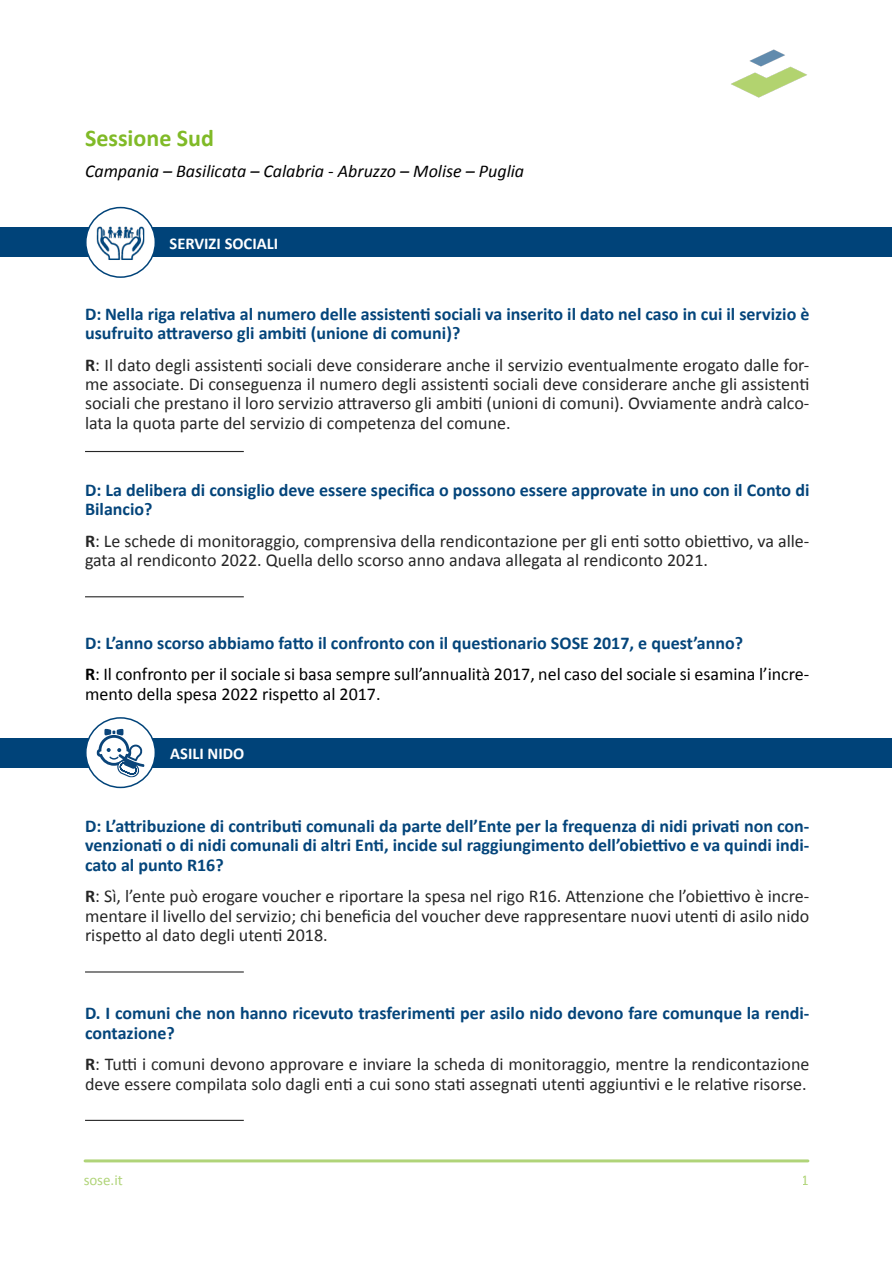
<style>
.page{position:relative;width:893px;height:1263px;background:#fff}
.page>*{position:absolute;margin:0;border:0;box-sizing:border-box;transform-origin:0 0}
.t1{font:700 24px "Calibri";color:#80ba27}
.t2{font:18px/19.4px "Calibri";color:#262626;text-align:justify}
.t3{font:700 18px/19.4px "Calibri";color:#04457b}
.t4{font:18px/31.5px "Calibri";color:#000}
.t5{font:italic 18px "Calibri";color:#000}
.t6{font:700 16.5px "Calibri";color:#fff}
.t7{font:15px "Calibri";color:#80ba27}
.s1{font-weight:700}
.s2{font-weight:700;color:#04457b}
</style>
<div class="page">
<img style="left:731px;top:49px;width:76px;height:49px">
<hr style="left:85px;top:1159px;width:723px;height:3px;background:#80ba27">
<hr style="left:85px;top:596px;width:159px;height:1px;background:#262626">
<hr style="left:85px;top:971px;width:159px;height:1px;background:#262626">
<hr style="left:85px;top:1120px;width:159px;height:1px;background:#262626">
<div style="left:0;top:227px;width:891px;height:30px;background:#004379"></div>
<hr style="left:85px;top:451px;width:159px;height:1px;background:#262626">
<div style="left:0;top:738px;width:892px;height:29px;background:#004379"></div>
<div style="left:86px;top:718px;width:69px;height:69px;background:#fff;border-radius:50%"></div>
<svg style="left:97px;top:729px;width:48px;height:48px"></svg>
<div style="left:85px;top:717px;width:71px;height:71px;border:2px solid #004379;border-radius:50%"></div>
<div style="left:86px;top:208px;width:69px;height:69px;background:#fff;border-radius:50%"></div>
<img style="left:97px;top:213px;width:48px;height:47px">
<div style="left:85px;top:207px;width:71px;height:71px;border:2px solid #004379;border-radius:50%"></div>
<h1 class="t1" style="left:85px;top:121px;width:130px">Sessione Sud</h1>
<p class="t5" style="left:85px;top:159px;width:441px">Campania – Basilicata – Calabria - Abruzzo – Molise – Puglia</p>
<p class="t6" style="left:170px;top:231px;width:110px">SERVIZI SOCIALI</p>
<p class="t3" style="left:85px;top:303px;width:726px">D: Nella riga relativa al numero delle assistenti sociali va inserito il dato nel caso in cui il servizio è usufruito attraverso gli ambiti (unione di comuni)?</p>
<p class="t2" style="left:85px;top:354px;width:726px"><span class="s1">R</span>: Il dato degli assistenti sociali deve considerare anche il servizio eventualmente erogato dalle for&shy;me associate. Di conseguenza il numero degli assistenti sociali deve considerare anche gli assistenti sociali che prestano il loro servizio attraverso gli ambiti (unioni di comuni). Ovviamente andrà calco&shy;lata la quota parte del servizio di competenza del comune.</p>
<p class="t3" style="left:85px;top:479px;width:726px">D: La delibera di consiglio deve essere specifica o possono essere approvate in uno con il Conto di<br>Bilancio?</p>
<p class="t2" style="left:85px;top:530px;width:726px"><span class="s1">R</span>: Le schede di monitoraggio, comprensiva della rendicontazione per gli enti sotto obiettivo, va alle&shy;gata al rendiconto 2022. Quella dello scorso anno andava allegata al rendiconto 2021.</p>
<p class="t4" style="left:85px;top:627px;width:726px"><span class="s2">D: L’anno scorso abbiamo fatto il confronto con il questionario SOSE 2017, e quest’anno?<br></span><span class="s1">R</span>: Il confronto per il sociale si basa sempre sull’annualità 2017, nel caso del sociale si esamina l’incre-</p>
<p class="t4" style="left:85px;top:677px;width:297px">mento della spesa 2022 rispetto al 2017.</p>
<p class="t6" style="left:170px;top:742px;width:76px">ASILI NIDO</p>
<p class="t3" style="left:85px;top:816px;width:726px;text-align:justify">D: L’attribuzione di contributi comunali da parte dell’Ente per la frequenza di nidi privati non con&shy;venzionati o di nidi comunali di altri Enti, incide sul raggiungimento dell’obiettivo e va quindi indi&shy;cato al punto R16?</p>
<p class="t2" style="left:85px;top:886px;width:726px"><span class="s1">R</span>: Sì, l’ente può erogare voucher e riportare la spesa nel rigo R16. Attenzione che l’obiettivo è incre&shy;mentare il livello del servizio; chi beneficia del voucher deve rappresentare nuovi utenti di asilo nido rispetto al dato degli utenti 2018.</p>
<p class="t3" style="left:85px;top:1003px;width:726px">D. I comuni che non hanno ricevuto trasferimenti per asilo nido devono fare comunque la rendi&shy;contazione?</p>
<p class="t2" style="left:85px;top:1054px;width:726px"><span class="s1">R</span>: Tutti i comuni devono approvare e inviare la scheda di monitoraggio, mentre la rendicontazione deve essere compilata solo dagli enti a cui sono stati assegnati utenti aggiuntivi e le relative risorse.</p>
<p class="t7" style="left:84px;top:1169px;width:41px">sose.it</p>
<p class="t7" style="left:802px;top:1169px;width:9px">1</p>
</div>
